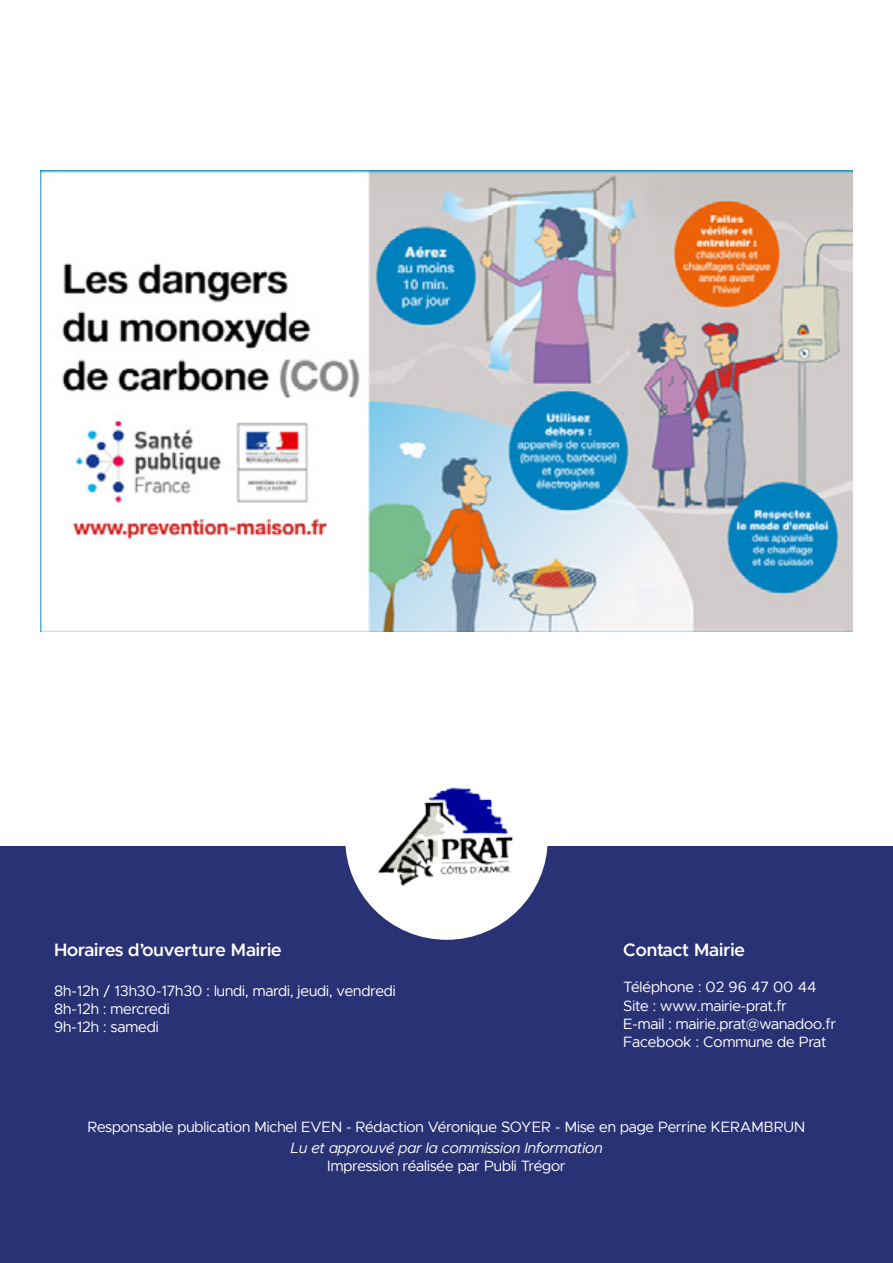
<style>
.page{position:relative;width:893px;height:1263px;background:#fff}
.page>*{position:absolute;margin:0;border:0;box-sizing:border-box;transform-origin:0 0}
.t1{font:600 18px "Metropolis";color:#fff}
.t2{font:15px/18px "Metropolis";color:#fff}
.t3{font:italic 15px "Metropolis";color:#fff}
</style>
<div class="page">
<div style="left:0;top:847px;width:893px;height:416px;background:#293274"></div>
<div style="left:345px;top:737px;width:203px;height:203px;background:#fff;border-radius:50%"></div>
<img style="left:378px;top:787px;width:135px;height:100px">
<img style="left:40px;top:171px;width:812px;height:460px">
<p class="t1" style="left:54px;top:939px;width:229px">Horaires d’ouverture Mairie</p>
<p class="t2" style="left:54px;top:982px;width:343px">8h-12h / 13h30-17h30 : lundi, mardi, jeudi, vendredi<br>8h-12h : mercredi<br>9h-12h : samedi</p>
<p class="t1" style="left:623px;top:939px;width:123px">Contact Mairie</p>
<p class="t2" style="left:623px;top:978px;width:214px">Téléphone : 02 96 47 00 44<br>Site : www.mairie-prat.fr<br>E-mail : mairie.prat@wanadoo.fr<br>Facebook : Commune de Prat</p>
<p class="t2" style="left:88px;top:1117px;width:719px">Responsable publication Michel EVEN - Rédaction Véronique SOYER - Mise en page Perrine KERAMBRUN</p>
<p class="t3" style="left:290px;top:1139px;width:314px">Lu et approuvé par la commission Information</p>
<p class="t2" style="left:327px;top:1157px;width:240px">Impression réalisée par Publi Trégor</p>
</div>
